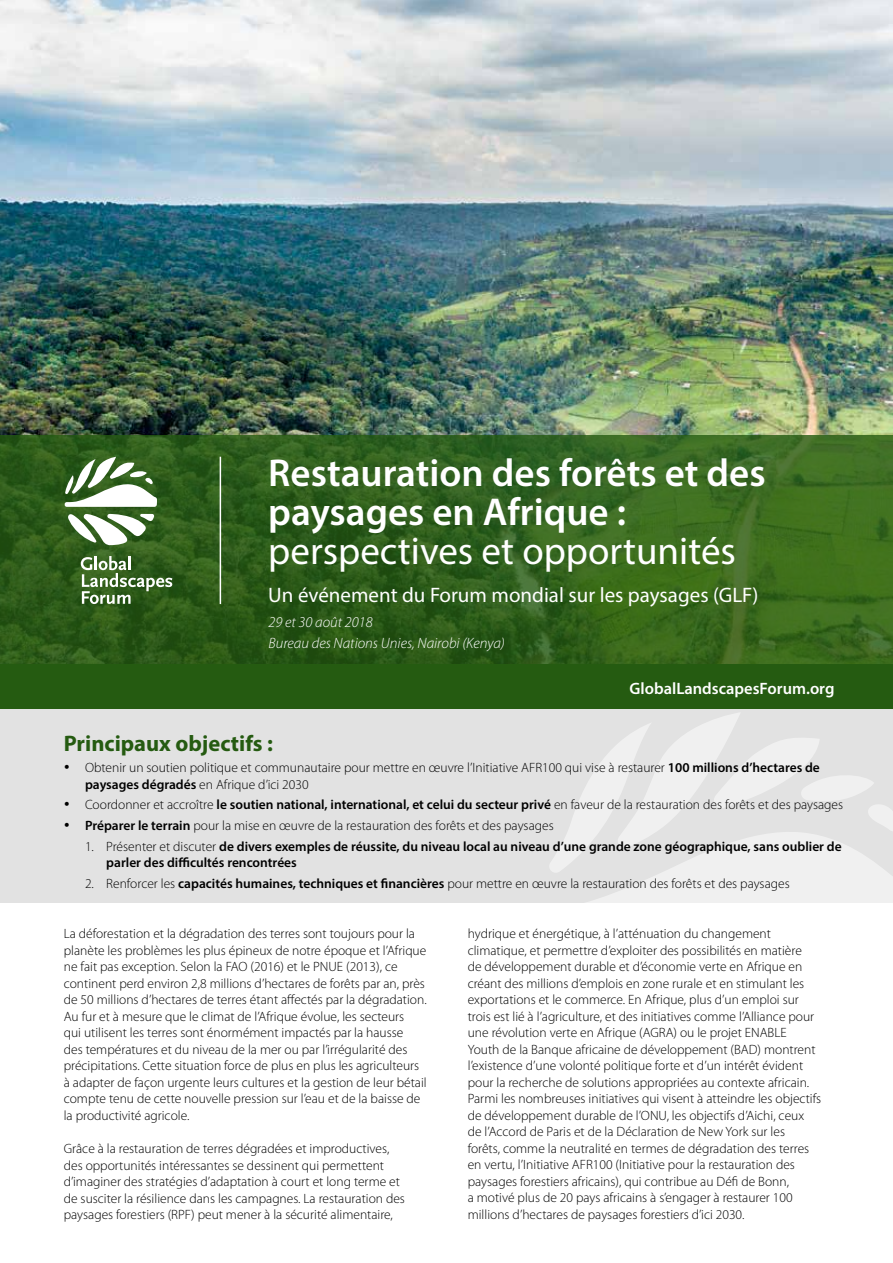
<style>
.page{position:relative;width:893px;height:1263px;background:#fff}
.page>*{position:absolute;margin:0;border:0;box-sizing:border-box;transform-origin:0 0}
.t1{font:600 39px/39px "Myriad Pro";color:#fff}
.t2{font:39px "Myriad Pro";color:#fff}
.t3{font:700 22.5px "Myriad Pro";color:#255b11}
.t4{font:21px "Myriad Pro";color:#fff}
.t5{font:600 16.5px "Myriad Pro";color:#fff}
.t6{font:italic 300 15px/21px "Myriad Pro";color:#fff}
.t7{font:300 13.5px/16.5px "Myriad Pro";color:#000}
.t8{font:600 13.5px/16.5px "Myriad Pro";color:#000}
.s1{font-weight:600}
.s2{font-weight:300}
</style>
<div class="page">
<div style="left:0;top:705px;width:893px;height:197px;background:#e2e2e2"></div>
<svg style="left:298px;top:713px;width:595px;height:190px"></svg>
<img style="left:0;top:0;width:893px;height:435px">
<svg style="left:0;top:435px;width:893px;height:229px;background:#33611c"></svg>
<svg style="left:81px;top:556px;width:91px;height:48px;background:#5f814e"></svg>
<svg style="left:68px;top:514px;width:86px;height:31px"></svg>
<svg style="left:64px;top:457px;width:93px;height:50px"></svg>
<hr style="left:220px;top:457px;width:1px;height:147px;background:#fff">
<div style="left:0;top:664px;width:893px;height:45px;background:#255b11"></div>
<h1 class="t1" style="left:268px;top:452px;width:499px">Restauration des forêts et des paysages en Afrique :</h1>
<h1 class="t2" style="left:268px;top:527px;width:469px">perspectives et opportunités</h1>
<h3 class="t4" style="left:268px;top:582px;width:492px">Un événement du Forum mondial sur les paysages (GLF)</h3>
<p class="t6" style="left:269px;top:612px;width:238px">29 et 30 août 2018<br>Bureau des Nations Unies, Nairobi (Kenya)</p>
<p class="t5" style="left:629px;top:678px;width:207px">GlobalLandscapesForum.org</p>
<h2 class="t3" style="left:64px;top:729px;width:211px">Principaux objectifs :</h2>
<p class="t7" style="left:85px;top:760px;width:736px;text-indent:-21px">• Obtenir un soutien politique et communautaire pour mettre en œuvre l’Initiative AFR100 qui vise à restaurer <span class="s1">100 millions d’hectares de paysages dégradés</span> en Afrique d’ici 2030</p>
<p class="t7" style="left:64px;top:797px;width:781px">• Coordonner et accroître <span class="s1">le soutien national, international, et celui du secteur privé</span> en faveur de la restauration des forêts et des paysages</p>
<p class="t7" style="left:64px;top:818px;width:491px">• <span class="s1">Préparer le terrain</span> pour la mise en œuvre de la restauration des forêts et des paysages</p>
<p class="t8" style="left:106px;top:838px;width:737px;text-indent:-21px"><span class="s2">1. Présenter et discuter</span> de divers exemples de réussite, du niveau local au niveau d’une grande zone géographique, sans oublier de parler des difficultés rencontrées</p>
<p class="t7" style="left:85px;top:876px;width:706px">2. Renforcer les <span class="s1">capacités humaines, techniques et financières</span> pour mettre en œuvre la restauration des forêts et des paysages</p>
<p class="t7" style="left:64px;top:926px;width:364px">La déforestation et la dégradation des terres sont toujours pour la planète les problèmes les plus épineux de notre époque et l’Afrique ne fait pas exception. Selon la FAO (2016) et le PNUE (2013), ce continent perd environ 2,8 millions d’hectares de forêts par an, près de 50 millions d’hectares de terres étant affectés par la dégradation.<br>Au fur et à mesure que le climat de l’Afrique évolue, les secteurs<br>qui utilisent les terres sont énormément impactés par la hausse<br>des températures et du niveau de la mer ou par l’irrégularité des précipitations. Cette situation force de plus en plus les agriculteurs à adapter de façon urgente leurs cultures et la gestion de leur bétail compte tenu de cette nouvelle pression sur l’eau et de la baisse de la productivité agricole.</p>
<p class="t7" style="left:64px;top:1141px;width:343px">Grâce à la restauration de terres dégradées et improductives, des opportunités intéressantes se dessinent qui permettent d’imaginer des stratégies d’adaptation à court et long terme et de susciter la résilience dans les campagnes. La restauration des paysages forestiers (RPF) peut mener à la sécurité alimentaire,</p>
<p class="t7" style="left:468px;top:926px;width:355px">hydrique et énergétique, à l’atténuation du changement climatique, et permettre d’exploiter des possibilités en matière<br>de développement durable et d’économie verte en Afrique en créant des millions d’emplois en zone rurale et en stimulant les exportations et le commerce. En Afrique, plus d’un emploi sur trois est lié à l’agriculture, et des initiatives comme l’Alliance pour une révolution verte en Afrique (AGRA) ou le projet ENABLE Youth de la Banque africaine de développement (BAD) montrent l’existence d’une volonté politique forte et d’un intérêt évident pour la recherche de solutions appropriées au contexte africain.<br>Parmi les nombreuses initiatives qui visent à atteindre les objectifs de développement durable de l’ONU, les objectifs d’Aichi, ceux de l’Accord de Paris et de la Déclaration de New York sur les<br>forêts, comme la neutralité en termes de dégradation des terres en vertu, l’Initiative AFR100 (Initiative pour la restauration des paysages forestiers africains), qui contribue au Défi de Bonn,<br>a motivé plus de 20 pays africains à s’engager à restaurer 100 millions d’hectares de paysages forestiers d’ici 2030.</p>
</div>
